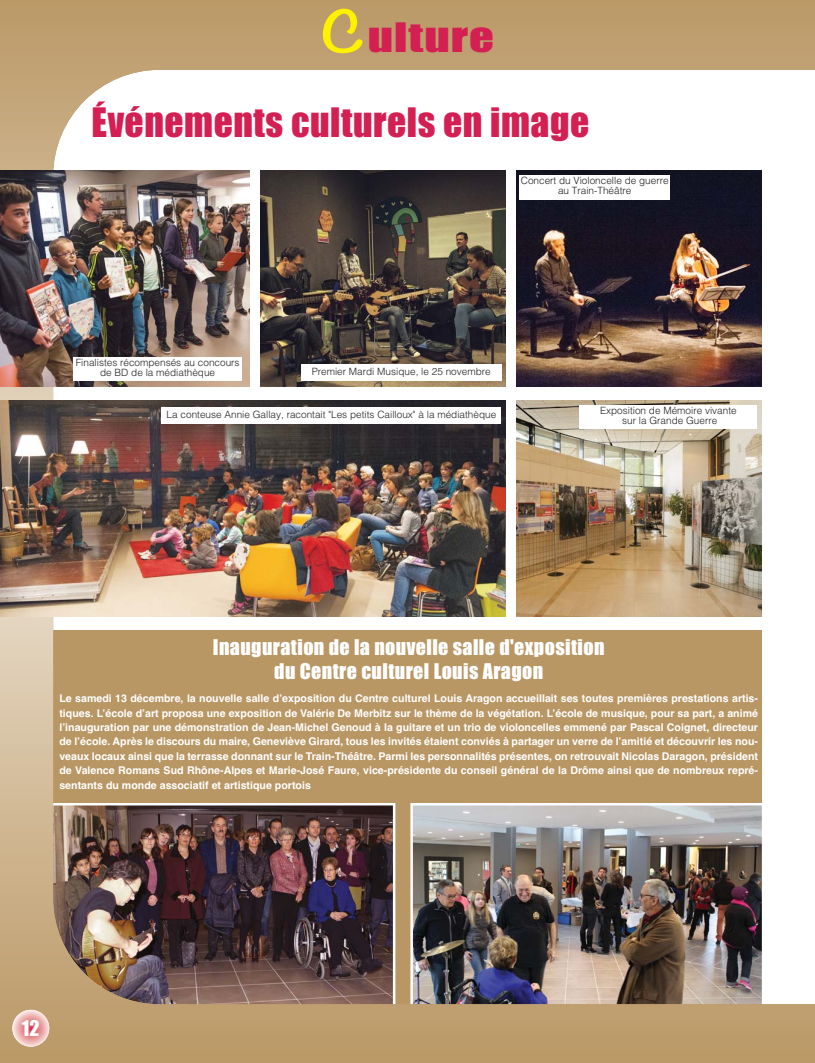
<style>
.page{position:relative;width:815px;height:1063px;background:#fff}
.page>*{position:absolute;margin:0;border:0;box-sizing:border-box;transform-origin:0 0}
.t1{font:37.5px "Impact";letter-spacing:.015em;color:#d41f53}
.t2{font:37.5px "Impact";letter-spacing:.015em;color:#d41f53;scale:1.3 1}
.t3{font:20px/24px "Impact";letter-spacing:.02em;color:#fff;text-align:center}
.t4{font:700 10.62px/14.4px "Helvetica";color:#fff;text-align:justify}
.t5{font:300 10px/9.8px "Helvetica";color:#231f20;text-align:center}
.s1{font-family:"Noteworthy";font-weight:700;font-size:50px;color:#fff200}
</style>
<div class="page">
<img style="left:0;top:0;width:815px;height:1063px">
<svg style="left:12px;top:1010px;width:37px;height:37px"></svg>
<img style="left:0;top:170px;width:250px;height:216px">
<img style="left:516px;top:170px;width:246px;height:216px">
<img style="left:260px;top:170px;width:246px;height:216px">
<div style="left:301px;top:365px;width:200px;height:16px;background:#fff"></div>
<div style="left:74px;top:357px;width:168px;height:24px;background:#fff"></div>
<div style="left:520px;top:175px;width:150px;height:24px;background:#fff"></div>
<img style="left:0;top:400px;width:506px;height:216px">
<img style="left:516px;top:400px;width:246px;height:216px">
<div style="left:162px;top:408px;width:339px;height:16px;background:#fff"></div>
<div style="left:580px;top:405px;width:177px;height:24px;background:#fff"></div>
<h1 class="t2" style="left:321px;top:25px;width:135px"><span class="s1">C</span>ulture</h1>
<h1 class="t1" style="left:92px;top:110px;width:499px">Événements culturels en image</h1>
<p class="t5" style="left:76px;top:359px;width:165px">Finalistes récompensés au concours de BD de la médiathèque</p>
<p class="t5" style="left:521px;top:177px;width:149px">Concert du Violoncelle de guerre au Train-Théâtre</p>
<p class="t5" style="left:312px;top:368px;width:180px">Premier Mardi Musique, le 25 novembre</p>
<p class="t5" style="left:167px;top:410px;width:331px">La conteuse Annie Gallay, racontait "Les petits Cailloux" à la médiathèque</p>
<p class="t5" style="left:600px;top:407px;width:138px">Exposition de Mémoire vivante sur la Grande Guerre</p>
<h2 class="t3" style="left:213px;top:637px;width:393px">Inauguration de la nouvelle salle d'exposition du Centre culturel Louis Aragon</h2>
<p class="t4" style="left:59px;top:692px;width:700px">Le samedi 13 décembre, la nouvelle salle d’exposition du Centre culturel Louis Aragon accueillait ses toutes premières prestations artis&shy;tiques. L’école d’art proposa une exposition de Valérie De Merbitz sur le thème de la végétation. L’école de musique, pour sa part, a animé l’inauguration par une démonstration de Jean-Michel Genoud à la guitare et un trio de violoncelles emmené par Pascal Coignet, directeur de l’école. Après le discours du maire, Geneviève Girard, tous les invités étaient conviés à partager un verre de l’amitié et découvrir les nou&shy;veaux locaux ainsi que la terrasse donnant sur le Train-Théâtre. Parmi les personnalités présentes, on retrouvait Nicolas Daragon, président de Valence Romans Sud Rhône-Alpes et Marie-José Faure, vice-présidente du conseil général de la Drôme ainsi que de nombreux repré&shy;sentants du monde associatif et artistique portois</p>
<h2 class="t3" style="left:22px;top:1018px;width:19px">12</h2>
</div>
